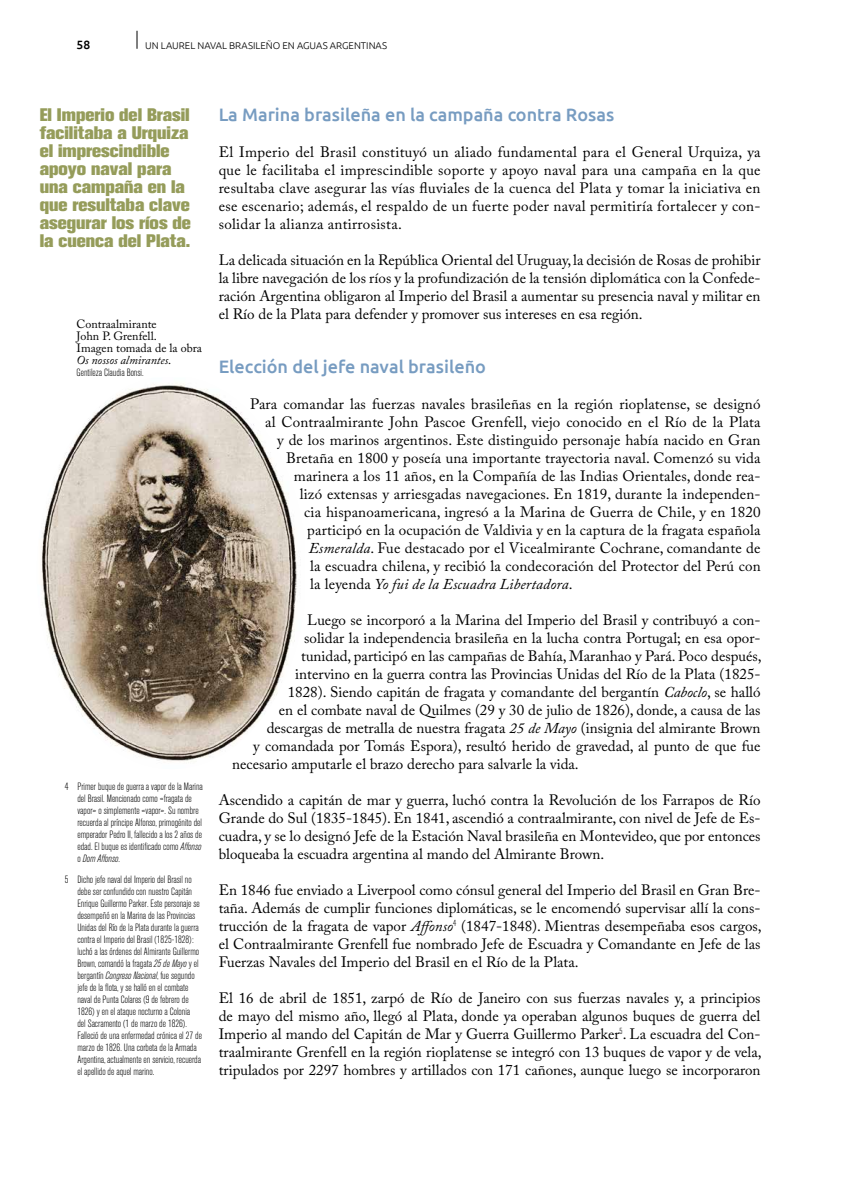
<style>
.page{position:relative;width:851px;height:1191px;background:#fff}
.page>*{position:absolute;margin:0;border:0;box-sizing:border-box;transform-origin:0 0}
.t1{font:800 18px/18px "Akzidenz Grotesk BQ";color:#959c5a}
.t2{font:500 18px "Ubuntu";color:#779cc1}
.t3{font:15px/18px "Adobe Caslon Pro";letter-spacing:.005em;color:#000;text-align:justify}
.t4{font:italic 15px "Adobe Caslon Pro";letter-spacing:.01em;color:#000}
.t5{font:12px/12px "Adobe Caslon Pro";color:#000}
.t6{font:500 12px "Ubuntu";color:#000}
.t7{font:300 condensed 10.5px/12px "Akzidenz Grotesk BQ";color:#000}
.t8{font:300 9.75px "Ubuntu";color:#000}
.s1{font-style:italic}
.s2{font-style:normal}
</style>
<div class="page">
<svg style="left:137px;top:31px;width:1px;height:18px"></svg>
<img style="left:41px;top:384px;width:256px;height:377px">
<p class="t6" style="left:77px;top:37px;width:15px">58</p>
<p class="t8" style="left:145px;top:39px;width:243px">UN LAUREL NAVAL BRASILEÑO EN AGUAS ARGENTINAS</p>
<p class="t1" style="left:40px;top:106px;width:153px">El Imperio del Brasil facilitaba a Urquiza el imprescindible apoyo naval para una campaña en la que resultaba clave asegurar los ríos de la cuenca del Plata.</p>
<p class="t5" style="left:77px;top:317px;width:127px">Contraalmirante<br>John P. Grenfell.<br>Imagen tomada de la obra<br><span class="s1">Os nossos almirantes</span>.</p>
<p class="t7" style="left:77px;top:366px;width:68px">Gentileza Claudia Bonsi.</p>
<p class="t7" style="left:77px;top:780px;width:127px;text-indent:-13px">4 Primer buque de guerra a vapor de la Marina del Brasil. Mencionado como «fragata de vapor» o simplemente «vapor». Su nombre recuerda al príncipe Alfonso, primogénito del emperador Pedro II, fallecido a los 2 años de edad. El buque es identificado como <span class="s1">Affonso </span>o <span class="s1">Dom Affonso</span>.</p>
<p class="t7" style="left:77px;top:873px;width:126px;text-indent:-13px">5 Dicho jefe naval del Imperio del Brasil no debe ser confundido con nuestro Capitán Enrique Guillermo Parker. Este personaje se desempeñó en la Marina de las Provincias Unidas del Río de la Plata durante la guerra contra el Imperio del Brasil (1825-1828): luchó a las órdenes del Almirante Guillermo Brown, comandó la fragata <span class="s1">25 de Mayo</span> y el bergantín <span class="s1">Congreso Nacional</span>, fue segundo jefe de la flota, y se halló en el combate naval de Punta Colares (9 de febrero de 1826) y en el ataque nocturno a Colonia<br>del Sacramento (1 de marzo de 1826).<br>Falleció de una enfermedad crónica el 27 de marzo de 1826. Una corbeta de la Armada Argentina, actualmente en servicio, recuerda el apellido de aquel marino.</p>
<p class="t2" style="left:219px;top:103px;width:397px">La Marina brasileña en la campaña contra Rosas</p>
<p class="t3" style="left:219px;top:143px;width:543px">El Imperio del Brasil constituyó un aliado fundamental para el General Urquiza, ya que le facilitaba el imprescindible soporte y apoyo naval para una campaña en la que resultaba clave asegurar las vías fluviales de la cuenca del Plata y tomar la iniciativa en ese escenario; además, el respaldo de un fuerte poder naval permitiría fortalecer y con&shy;solidar la alianza antirrosista.</p>
<p class="t3" style="left:219px;top:251px;width:543px">La delicada situación en la República Oriental del Uruguay, la decisión de Rosas de prohibir la libre navegación de los ríos y la profundización de la tensión diplomática con la Confede&shy;ración Argentina obligaron al Imperio del Brasil a aumentar su presencia naval y militar en el Río de la Plata para defender y promover sus intereses en esa región.</p>
<p class="t2" style="left:219px;top:355px;width:269px">Elección del jefe naval brasileño</p>
<p class="t3" style="left:250px;top:395px;width:512px">Para comandar las fuerzas navales brasileñas en la región rioplatense, se designó</p>
<p class="t3" style="left:265px;top:413px;width:497px">al Contraalmirante John Pascoe Grenfell, viejo conocido en el Río de la Plata</p>
<p class="t3" style="left:277px;top:431px;width:485px">y de los marinos argentinos. Este distinguido personaje había nacido en Gran</p>
<p class="t3" style="left:286px;top:449px;width:476px">Bretaña en 1800 y poseía una importante trayectoria naval. Comenzó su vida</p>
<p class="t3" style="left:294px;top:467px;width:468px">marinera a los 11 años, en la Compañía de las Indias Orientales, donde rea-</p>
<p class="t3" style="left:300px;top:485px;width:462px">lizó extensas y arriesgadas navegaciones. En 1819, durante la independen-</p>
<p class="t3" style="left:304px;top:503px;width:458px">cia hispanoamericana, ingresó a la Marina de Guerra de Chile, y en 1820</p>
<p class="t3" style="left:307px;top:521px;width:454px">participó en la ocupación de Valdivia y en la captura de la fragata española</p>
<p class="t3" style="left:309px;top:539px;width:453px"><span class="s1">Esmeralda</span>. Fue destacado por el Vicealmirante Cochrane, comandante de</p>
<p class="t3" style="left:310px;top:557px;width:452px">la escuadra chilena, y recibió la condecoración del Protector del Perú con</p>
<p class="t4" style="left:310px;top:575px;width:264px"><span class="s2">la leyenda</span> Yo fui de la Escuadra Libertadora<span class="s2">.</span></p>
<p class="t3" style="left:307px;top:611px;width:454px">Luego se incorporó a la Marina del Imperio del Brasil y contribuyó a con-</p>
<p class="t3" style="left:304px;top:629px;width:458px">solidar la independencia brasileña en la lucha contra Portugal; en esa opor-</p>
<p class="t3" style="left:301px;top:647px;width:462px">tunidad, participó en las campañas de Bahía, Maranhao y Pará. Poco después,</p>
<p class="t3" style="left:295px;top:665px;width:467px">intervino en la guerra contra las Provincias Unidas del Río de la Plata (1825-</p>
<p class="t3" style="left:288px;top:683px;width:474px">1828). Siendo capitán de fragata y comandante del bergantín <span class="s1">Caboclo</span>, se halló</p>
<p class="t3" style="left:279px;top:701px;width:483px">en el combate naval de Quilmes (29 y 30 de julio de 1826), donde, a causa de las</p>
<p class="t3" style="left:267px;top:719px;width:495px">descargas de metralla de nuestra fragata <span class="s1">25 de Mayo</span> (insignia del almirante Brown</p>
<p class="t3" style="left:253px;top:737px;width:509px">y comandada por Tomás Espora), resultó herido de gravedad, al punto de que fue</p>
<p class="t3" style="left:232px;top:755px;width:348px">necesario amputarle el brazo derecho para salvarle la vida.</p>
<p class="t3" style="left:219px;top:791px;width:543px">Ascendido a capitán de mar y guerra, luchó contra la Revolución de los Farrapos de Río Grande do Sul (1835-1845). En 1841, ascendió a contraalmirante, con nivel de Jefe de Es&shy;cuadra, y se lo designó Jefe de la Estación Naval brasileña en Montevideo, que por entonces bloqueaba la escuadra argentina al mando del Almirante Brown.</p>
<p class="t3" style="left:219px;top:881px;width:544px">En 1846 fue enviado a Liverpool como cónsul general del Imperio del Brasil en Gran Bre&shy;taña. Además de cumplir funciones diplomáticas, se le encomendó supervisar allí la cons&shy;trucción de la fragata de vapor <span class="s1">Affonso</span><sup>4</sup> (1847-1848). Mientras desempeñaba esos cargos, el Contraalmirante Grenfell fue nombrado Jefe de Escuadra y Comandante en Jefe de las Fuerzas Navales del Imperio del Brasil en el Río de la Plata.</p>
<p class="t3" style="left:219px;top:989px;width:544px">El 16 de abril de 1851, zarpó de Río de Janeiro con sus fuerzas navales y, a principios de mayo del mismo año, llegó al Plata, donde ya operaban algunos buques de guerra del Imperio al mando del Capitán de Mar y Guerra Guillermo Parker<sup>5</sup>. La escuadra del Con&shy;traalmirante Grenfell en la región rioplatense se integró con 13 buques de vapor y de vela, tripulados por 2297 hombres y artillados con 171 cañones, aunque luego se incorporaron</p>
</div>
